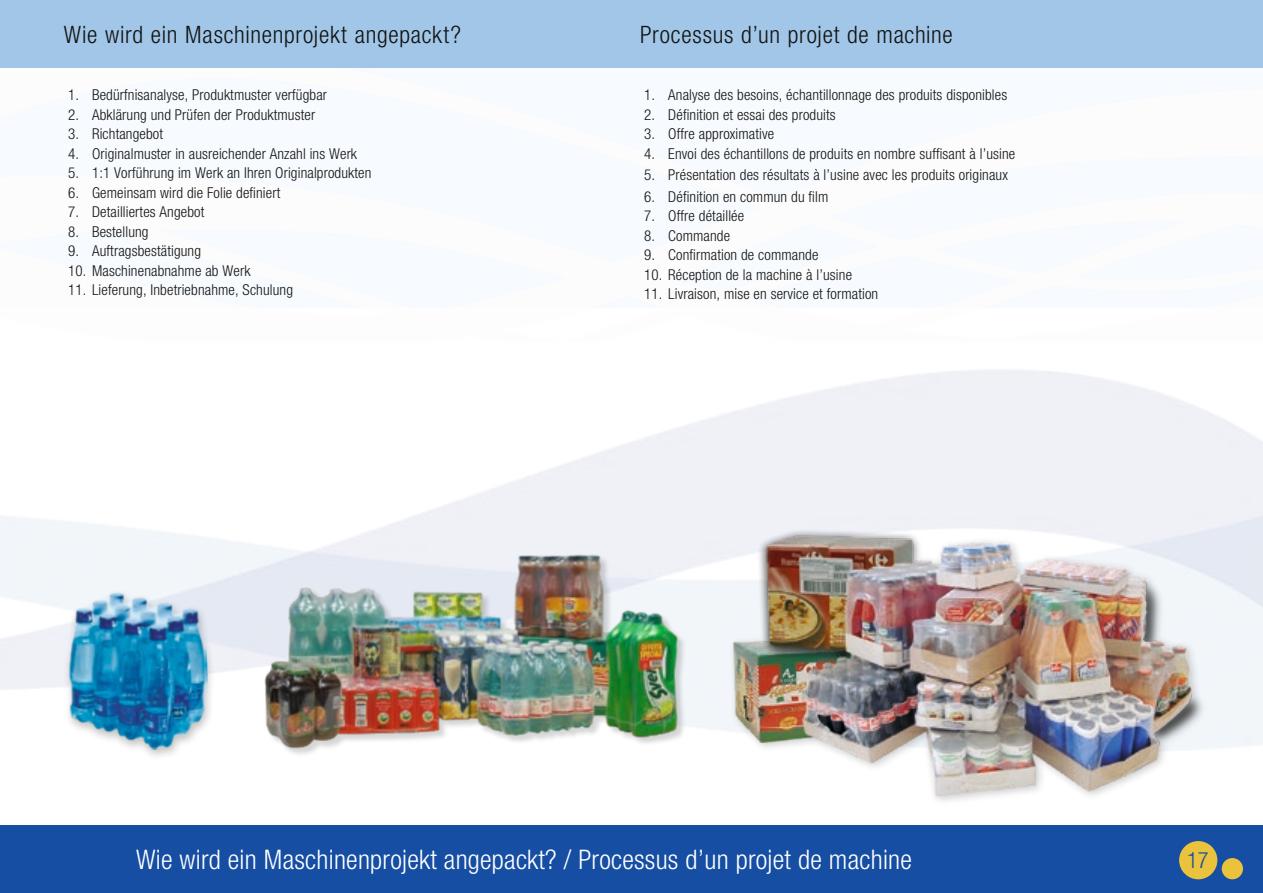
<style>
.page{position:relative;width:1263px;height:893px;background:#fff}
.page>*{position:absolute;margin:0;border:0;box-sizing:border-box;transform-origin:0 0}
.t1{font:300 condensed 27px "Helvetica Neue LT Std";letter-spacing:.01em;color:#fff}
.t2{font:300 condensed 24px "Helvetica Neue LT Std";letter-spacing:.03em;color:#131413}
.t3{font:300 condensed 22.5px "Helvetica Neue LT Std";color:#154ea3}
.t4{font:300 condensed 15px "Helvetica Neue LT Std";letter-spacing:.01em;color:#131413}
</style>
<div class="page">
<div style="left:0;top:825px;width:1263px;height:68px;background:#154ea3"></div>
<div style="left:1179px;top:841px;width:38px;height:38px;background:#ebc23b;border-radius:50%"></div>
<div style="left:1222px;top:858px;width:21px;height:21px;background:#ebc23b;border-radius:50%"></div>
<div style="left:0;top:0;width:1263px;height:68px;background:#a1c6e8"></div>
<img style="left:707px;top:519px;width:535px;height:285px">
<img style="left:258px;top:544px;width:433px;height:212px">
<div style="left:62px;top:588px;width:154px;height:173px;background:#131413;opacity:.27"></div>
<img style="left:64px;top:592px;width:146px;height:158px">
<h2 class="t2" style="left:64px;top:20px;width:399px">Wie wird ein Maschinenprojekt angepackt?</h2>
<h2 class="t2" style="left:640px;top:20px;width:314px">Processus d’un projet de machine</h2>
<p class="t4" style="left:68px;top:86px;width:261px">1. Bedürfnisanalyse, Produktmuster verfügbar</p>
<p class="t4" style="left:68px;top:106px;width:249px">2. Abklärung und Prüfen der Produktmuster</p>
<p class="t4" style="left:68px;top:125px;width:97px">3. Richtangebot</p>
<p class="t4" style="left:68px;top:145px;width:291px">4. Originalmuster in ausreichender Anzahl ins Werk</p>
<p class="t4" style="left:68px;top:164px;width:305px">5. 1:1 Vorführung im Werk an Ihren Originalprodukten</p>
<p class="t4" style="left:68px;top:184px;width:214px">6. Gemeinsam wird die Folie definiert</p>
<p class="t4" style="left:68px;top:203px;width:138px">7. Detailliertes Angebot</p>
<p class="t4" style="left:68px;top:223px;width:82px">8. Bestellung</p>
<p class="t4" style="left:68px;top:242px;width:135px">9. Auftragsbestätigung</p>
<p class="t4" style="left:68px;top:262px;width:184px">10. Maschinenabnahme ab Werk</p>
<p class="t4" style="left:68px;top:281px;width:227px">11. Lieferung, Inbetriebnahme, Schulung</p>
<p class="t4" style="left:644px;top:86px;width:364px">1. Analyse des besoins, échantillonnage des produits disponibles</p>
<p class="t4" style="left:644px;top:106px;width:193px">2. Définition et essai des produits</p>
<p class="t4" style="left:644px;top:125px;width:132px">3. Offre approximative</p>
<p class="t4" style="left:644px;top:145px;width:373px">4. Envoi des échantillons de produits en nombre suffisant à l’usine</p>
<p class="t4" style="left:644px;top:166px;width:365px">5. Présentation des résultats à l’usine avec les produits originaux</p>
<p class="t4" style="left:644px;top:188px;width:186px">6. Définition en commun du film</p>
<p class="t4" style="left:644px;top:207px;width:101px">7. Offre détaillée</p>
<p class="t4" style="left:644px;top:227px;width:87px">8. Commande</p>
<p class="t4" style="left:644px;top:246px;width:176px">9. Confirmation de commande</p>
<p class="t4" style="left:644px;top:266px;width:209px">10. Réception de la machine à l’usine</p>
<p class="t4" style="left:644px;top:285px;width:236px">11. Livraison, mise en service et formation</p>
<h1 class="t1" style="left:136px;top:844px;width:777px">Wie wird ein Maschinenprojekt angepackt? / Processus d’un projet de machine</h1>
<h3 class="t3" style="left:1187px;top:847px;width:23px">17</h3>
</div>
